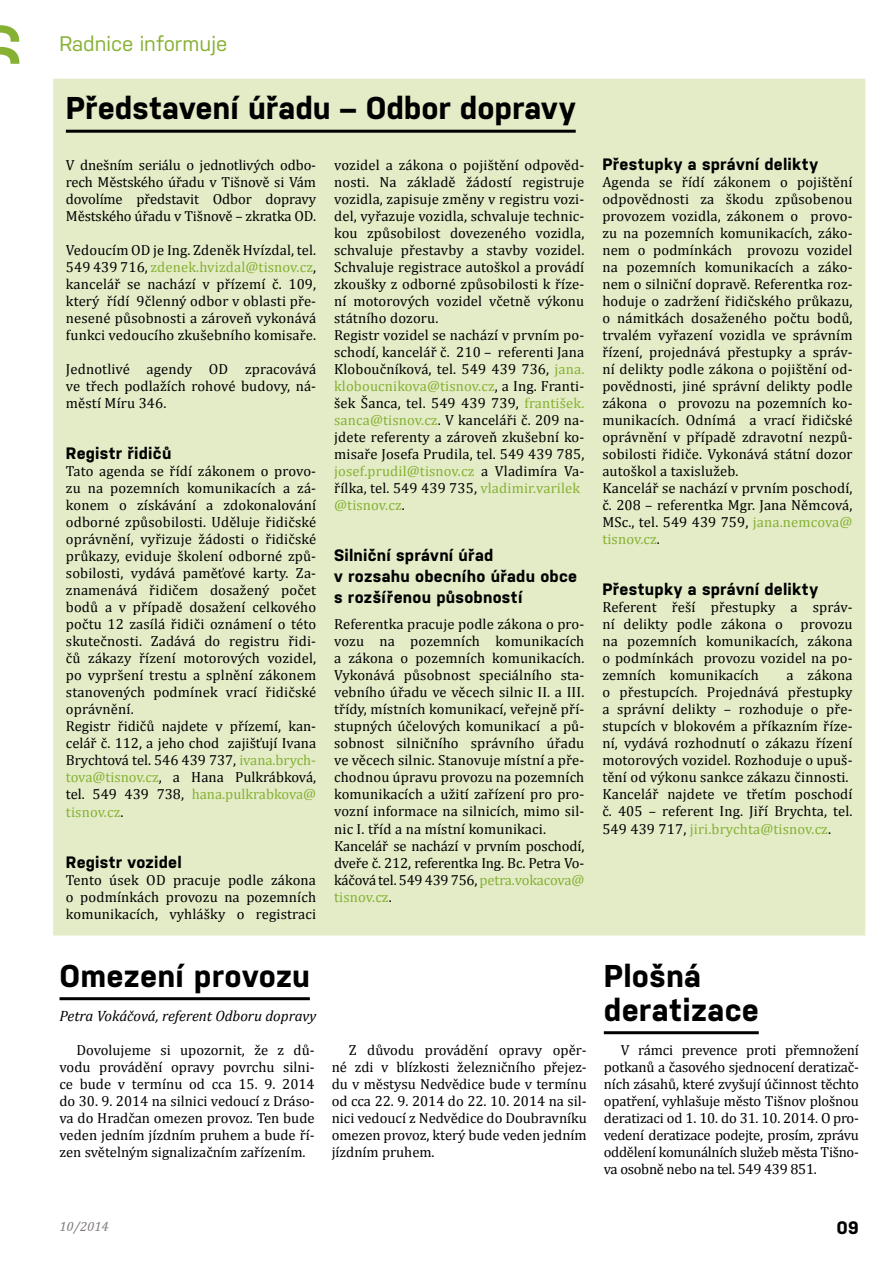
<style>
.page{position:relative;width:893px;height:1263px;background:#fff}
.page>*{position:absolute;margin:0;border:0;box-sizing:border-box;transform-origin:0 0}
.t1{font:700 31.5px/34px "Nudista";letter-spacing:.005em;color:#000}
.t2{font:21px "Nudista";color:#86b133}
.t3{font:700 18px "Nudista";color:#000}
.t4{font:700 16.5px/21px "Nudista";letter-spacing:.015em;color:#000}
.t5{font:italic 15px "Cambria";color:#000}
.t6{font:14.7px/17px "Cambria";letter-spacing:.01em;color:#000;text-align:justify}
.t7{font:italic 13.5px "Cambria";color:#807c7a}
.s1{color:#86b133}
</style>
<div class="page">
<svg style="left:0;top:25px;width:19px;height:39px"></svg>
<div style="left:53px;top:78px;width:813px;height:858px;background:#e3ecc7"></div>
<hr style="left:60px;top:997px;width:250px;height:3px;background:#000">
<hr style="left:604px;top:1031px;width:155px;height:3px;background:#000">
<h2 class="t2" style="left:60px;top:29px;width:169px">Radnice informuje</h2>
<h1 class="t1" style="left:66px;top:88px;width:511px">Představení úřadu – Odbor dopravy</h1>
<p class="t6" style="left:66px;top:157px;width:252px">V dnešním seriálu o jednotlivých odbo&shy;rech Městského úřadu v Tišnově si Vám dovolíme představit Odbor dopravy Městského úřadu v Tišnově – zkratka OD.</p>
<p class="t6" style="left:66px;top:242px;width:252px">Vedoucím OD je Ing. Zdeněk Hvízdal, tel.<br>549 439 716, <span class="s1">zdenek.hvizdal@tisnov.cz</span>, kancelář se nachází v přízemí č. 109, který řídí 9členný odbor v oblasti pře&shy;nesené působnosti a zároveň vykonává funkci vedoucího zkušebního komisaře.</p>
<p class="t6" style="left:66px;top:361px;width:252px">Jednotlivé agendy OD zpracovává ve třech podlažích rohové budovy, ná&shy;městí Míru 346.</p>
<p class="t4" style="left:66px;top:441px;width:107px">Registr řidičů</p>
<p class="t6" style="left:66px;top:463px;width:252px;text-align:left">Tato agenda se řídí zákonem o provo&shy;zu na pozemních komunikacích a zá&shy;konem o získávání a zdokonalování odborné způsobilosti. Uděluje řidičské oprávnění, vyřizuje žádosti o řidičské průkazy, eviduje školení odborné způ&shy;sobilosti, vydává paměťové karty. Za&shy;znamenává řidičem dosažený počet bodů a v případě dosažení celkového počtu 12 zasílá řidiči oznámení o této skutečnosti. Zadává do registru řidi&shy;čů zákazy řízení motorových vozidel, po vypršení trestu a splnění zákonem stanovených podmínek vrací řidičské oprávnění.<br>Registr řidičů najdete v přízemí, kan&shy;celář č. 112, a jeho chod zajišťují Ivana Brychtová tel. 546 439 737, <span class="s1">ivana.brych&shy;tova@tisnov.cz</span>, a Hana Pulkrábková, tel. 549 439 738, <span class="s1">hana.pulkrabkova@ tisnov.cz</span>.</p>
<p class="t4" style="left:66px;top:850px;width:117px">Registr vozidel</p>
<p class="t6" style="left:66px;top:871px;width:252px">Tento úsek OD pracuje podle zákona o podmínkách provozu na pozemních komunikacích, vyhlášky o registraci</p>
<p class="t6" style="left:334px;top:157px;width:252px;text-align:left">vozidel a zákona o pojištění odpověd&shy;nosti. Na základě žádostí registruje vozidla, zapisuje změny v registru vozi&shy;del, vyřazuje vozidla, schvaluje technic&shy;kou způsobilost dovezeného vozidla, schvaluje přestavby a stavby vozidel.<br>Schvaluje registrace autoškol a provádí zkoušky z odborné způsobilosti k říze&shy;ní motorových vozidel včetně výkonu státního dozoru.<br>Registr vozidel se nachází v prvním po&shy;schodí, kancelář č. 210 – referenti Jana Kloboučníková, tel. 549 439 736, <span class="s1">jana. kloboucnikova@tisnov.cz</span>, a Ing. Franti&shy;šek Šanca, tel. 549 439 739, <span class="s1">františek. sanca@tisnov.cz</span>. V kanceláři č. 209 na&shy;jdete referenty a zároveň zkušební ko&shy;misaře Josefa Prudila, tel. 549 439 785, <span class="s1">josef.prudil@tisnov.cz</span> a Vladimíra Va&shy;řílka, tel. 549 439 735, <span class="s1">vladimir.varilek @tisnov.cz</span>.</p>
<p class="t4" style="left:334px;top:544px;width:245px">Silniční správní úřad<br>v rozsahu obecního úřadu obce s rozšířenou působností</p>
<p class="t6" style="left:334px;top:616px;width:252px;text-align:left">Referentka pracuje podle zákona o pro&shy;vozu na pozemních komunikacích a zákona o pozemních komunikacích.<br>Vykonává působnost speciálního sta&shy;vebního úřadu ve věcech silnic II. a III. třídy, místních komunikací, veřejně pří&shy;stupných účelových komunikací a pů&shy;sobnost silničního správního úřadu ve věcech silnic. Stanovuje místní a pře&shy;chodnou úpravu provozu na pozemních komunikacích a užití zařízení pro pro&shy;vozní informace na silnicích, mimo sil&shy;nic I. tříd a na místní komunikaci.<br>Kancelář se nachází v prvním poschodí, dveře č. 212, referentka Ing. Bc. Petra Vo&shy;káčová tel. 549439756, <span class="s1">petra.vokacova@ tisnov.cz</span>.</p>
<p class="t4" style="left:602px;top:152px;width:217px">Přestupky a správní delikty</p>
<p class="t6" style="left:602px;top:174px;width:252px;text-align:left">Agenda se řídí zákonem o pojištění odpovědnosti za škodu způsobenou provozem vozidla, zákonem o provo&shy;zu na pozemních komunikacích, záko&shy;nem o podmínkách provozu vozidel na pozemních komunikacích a záko&shy;nem o silniční dopravě. Referentka roz&shy;hoduje o zadržení řidičského průkazu, o námitkách dosaženého počtu bodů, trvalém vyřazení vozidla ve správním řízení, projednává přestupky a správ&shy;ní delikty podle zákona o pojištění od&shy;povědnosti, jiné správní delikty podle zákona o provozu na pozemních ko&shy;munikacích. Odnímá a vrací řidičské oprávnění v případě zdravotní nezpů&shy;sobilosti řidiče. Vykonává státní dozor autoškol a taxislužeb.<br>Kancelář se nachází v prvním poschodí, č. 208 – referentka Mgr. Jana Němcová, MSc., tel. 549 439 759, <span class="s1">jana.nemcova@ tisnov.cz</span>.</p>
<p class="t4" style="left:602px;top:578px;width:217px">Přestupky a správní delikty</p>
<p class="t6" style="left:602px;top:599px;width:252px">Referent řeší přestupky a správ&shy;ní delikty podle zákona o provozu na pozemních komunikacích, zákona o podmínkách provozu vozidel na po&shy;zemních komunikacích</p>
<p class="t6" style="left:602px;top:667px;width:252px;text-align:left;text-indent:184px">a zákona o přestupcích. Projednává přestupky a správní delikty – rozhoduje o pře&shy;stupcích v blokovém a příkazním říze&shy;ní, vydává rozhodnutí o zákazu řízení motorových vozidel. Rozhoduje o upuš&shy;tění od výkonu sankce zákazu činnosti.<br>Kancelář najdete ve třetím poschodí č. 405 – referent Ing. Jiří Brychta, tel.<br>549 439 717, <span class="s1">jiri.brychta@tisnov.cz</span>.</p>
<h1 class="t1" style="left:60px;top:956px;width:252px">Omezení provozu</h1>
<p class="t5" style="left:60px;top:1005px;width:258px">Petra Vokáčová, referent Odboru dopravy</p>
<p class="t6" style="left:60px;top:1041px;width:257px;text-indent:17px">Dovolujeme si upozornit, že z dů&shy;vodu provádění opravy povrchu silni&shy;ce bude v termínu od cca 15. 9. 2014 do 30. 9. 2014 na silnici vedoucí z Dráso&shy;va do Hradčan omezen provoz. Ten bude veden jedním jízdním pruhem a bude ří&shy;zen světelným signalizačním zařízením.</p>
<p class="t6" style="left:332px;top:1041px;width:257px;text-indent:17px">Z důvodu provádění opravy opěr&shy;né zdi v blízkosti železničního přejez&shy;du v městysu Nedvědice bude v termínu od cca 22. 9. 2014 do 22. 10. 2014 na sil&shy;nici vedoucí z Nedvědice do Doubravníku omezen provoz, který bude veden jedním jízdním pruhem.</p>
<h1 class="t1" style="left:604px;top:956px;width:157px">Plošná deratizace</h1>
<p class="t6" style="left:604px;top:1041px;width:257px;text-indent:17px">V rámci prevence proti přemnožení potkanů a časového sjednocení deratizač&shy;ních zásahů, které zvyšují účinnost těchto opatření, vyhlašuje město Tišnov plošnou deratizaci od 1. 10. do 31. 10. 2014. O pro&shy;vedení deratizace podejte, prosím, zprávu oddělení komunálních služeb města Tišno&shy;va osobně nebo na tel. 549 439 851.</p>
<p class="t7" style="left:60px;top:1217px;width:51px">10/2014</p>
<p class="t3" style="left:836px;top:1214px;width:24px">09</p>
</div>
